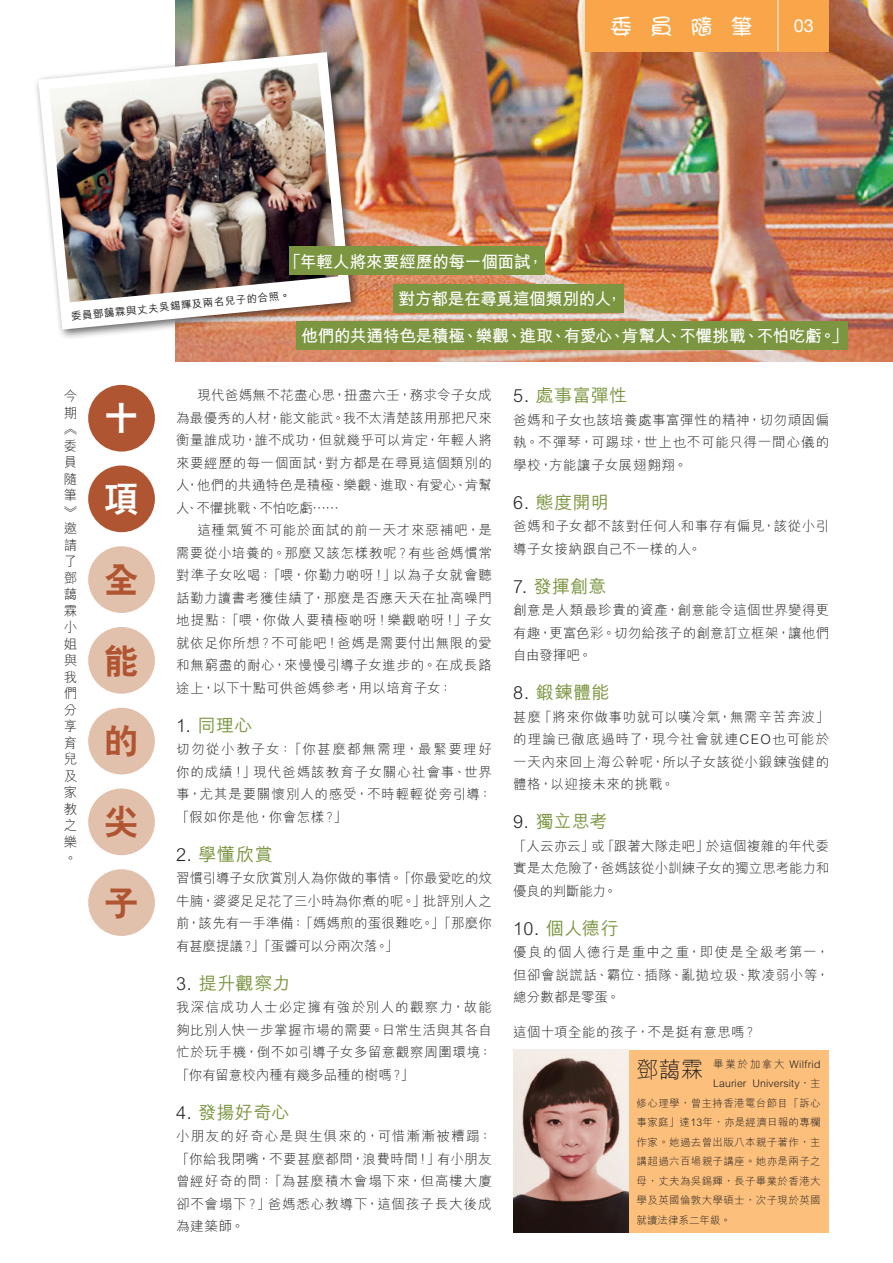
<style>
.page{position:relative;width:893px;height:1263px;background:#fff}
.page>*{position:absolute;margin:0;border:0;box-sizing:border-box;transform-origin:0 0}
.t1{font:800 34.35px "C Hei 2 HK";color:#b05531}
.t2{font:800 34.35px "C Hei 2 HK";color:#fff}
.t3{font:500 22.5px "M Young HK";color:#fff}
.t4{font:300 22.5px "M Hei HK";color:#231f20}
.t5{font:500 18px "M Hei HK";letter-spacing:.02em;color:#7b9540}
.t6{font:18px "Helvetica Neue";color:#fff}
.t7{font:700 16.8px "M Hei HK";letter-spacing:-.03em;color:#fff}
.t8{font:300 13.5px/22.5px "M Hei HK";letter-spacing:.035em;color:#231f20;text-align:justify}
.t9{font:300 10.5px "M Hei HK";letter-spacing:.035em;color:#231f20}
.t10{font:500 10.5px "M Hei HK";color:#231f20}
.t11{font:300 10.5px "M Hei HK";letter-spacing:.01em;color:#231f20}
.t12{font:300 10.5px "M Hei HK";color:#231f20}
.s1{font-weight:300;color:#231f20}
</style>
<div class="page">
<img style="left:176px;top:0;width:717px;height:361px">
<div style="left:585px;top:0;width:244px;height:51px;background:#f9a64a"></div>
<hr style="left:778px;top:0;width:1px;height:51px;background:#fff">
<div style="left:513px;top:1050px;width:316px;height:183px;background:#fcc07c"></div>
<img style="left:513px;top:1050px;width:115px;height:183px">
<div style="left:88px;top:385px;width:67px;height:67px;background:#b05531;border-radius:50%"></div>
<div style="left:88px;top:465px;width:67px;height:67px;background:#b05531;border-radius:50%"></div>
<div style="left:88px;top:546px;width:67px;height:67px;background:#e2c1ac;border-radius:50%"></div>
<div style="left:88px;top:627px;width:67px;height:67px;background:#e2c1ac;border-radius:50%"></div>
<div style="left:88px;top:708px;width:67px;height:66px;background:#e2c1ac;border-radius:50%"></div>
<div style="left:88px;top:788px;width:67px;height:67px;background:#e2c1ac;border-radius:50%"></div>
<div style="left:88px;top:869px;width:67px;height:67px;background:#e2c1ac;border-radius:50%"></div>
<div style="left:34px;top:47px;width:327px;height:293px;background:#231f20;opacity:.7"></div>
<img style="left:34px;top:47px;width:322px;height:288px">
<img style="left:68px;top:276px;width:273px;height:45px">
<div style="left:289px;top:247px;width:256px;height:28px;background:#7b9540"></div>
<div style="left:393px;top:284px;width:231px;height:28px;background:#7b9540"></div>
<div style="left:296px;top:321px;width:552px;height:29px;background:#7b9540"></div>
<p class="t3" style="left:610px;top:11px;width:145px">委員隨筆</p>
<p class="t6" style="left:794px;top:15px;width:22px">03</p>
<p class="t7" style="left:285px;top:249px;width:261px">「年輕人將來要經歷的每一個面試，</p>
<p class="t7" style="left:399px;top:287px;width:225px">對方都是在尋覓這個類別的人，</p>
<p class="t7" style="left:301px;top:324px;width:548px">他們的共通特色是積極、樂觀、進取、有愛心、肯幫人、不懼挑戰、不怕吃虧。」</p>
<p class="t10" style="left:71px;top:308px;width:221px;rotate:-5deg">委員鄧藹霖與丈夫吳錫輝及兩名兒子的合照。</p>
<p class="t8" style="left:64px;top:385px;width:15px">今</p>
<p class="t8" style="left:64px;top:401px;width:15px">期</p>
<p class="t8" style="left:64px;top:418px;width:15px">︽</p>
<p class="t8" style="left:64px;top:434px;width:15px">委</p>
<p class="t8" style="left:64px;top:451px;width:15px">員</p>
<p class="t8" style="left:64px;top:467px;width:15px">隨</p>
<p class="t8" style="left:64px;top:484px;width:15px">筆</p>
<p class="t8" style="left:64px;top:503px;width:15px;line-height:16.5px">︾邀</p>
<p class="t8" style="left:64px;top:533px;width:15px">請</p>
<p class="t8" style="left:64px;top:550px;width:15px">了</p>
<p class="t8" style="left:64px;top:566px;width:15px">鄧</p>
<p class="t8" style="left:64px;top:583px;width:15px">藹</p>
<p class="t8" style="left:64px;top:599px;width:15px">霖</p>
<p class="t8" style="left:64px;top:616px;width:15px">小</p>
<p class="t8" style="left:64px;top:632px;width:15px">姐</p>
<p class="t8" style="left:64px;top:649px;width:15px">與</p>
<p class="t8" style="left:64px;top:665px;width:15px">我</p>
<p class="t8" style="left:64px;top:682px;width:15px">們</p>
<p class="t8" style="left:64px;top:698px;width:15px">分</p>
<p class="t8" style="left:64px;top:714px;width:15px">享</p>
<p class="t8" style="left:64px;top:731px;width:15px">育</p>
<p class="t8" style="left:64px;top:747px;width:15px">兒</p>
<p class="t8" style="left:64px;top:764px;width:15px">及</p>
<p class="t8" style="left:64px;top:780px;width:15px">家</p>
<p class="t8" style="left:64px;top:797px;width:15px">教</p>
<p class="t8" style="left:64px;top:813px;width:15px">之</p>
<p class="t8" style="left:64px;top:830px;width:15px">樂</p>
<p class="t8" style="left:64px;top:846px;width:15px">。</p>
<p class="t2" style="left:104px;top:396px;width:36px">十</p>
<p class="t2" style="left:104px;top:476px;width:36px">項</p>
<p class="t1" style="left:104px;top:557px;width:36px">全</p>
<p class="t1" style="left:104px;top:638px;width:36px">能</p>
<p class="t1" style="left:104px;top:719px;width:36px">的</p>
<p class="t1" style="left:104px;top:799px;width:36px">尖</p>
<p class="t1" style="left:104px;top:880px;width:36px">子</p>
<p class="t8" style="left:176px;top:383px;width:317px;text-indent:21px">現代爸媽無不花盡心思，扭盡六壬，務求令子女成為最優秀的人材，能文能武。我不太清楚該用那把尺來衡量誰成功，誰不成功，但就幾乎可以肯定，年輕人將來要經歷的每一個面試，對方都是在尋覓這個類別的人，他們的共通特色是積極、樂觀、進取、有愛心、肯幫人、不懼挑戰、不怕吃虧……</p>
<p class="t8" style="left:176px;top:518px;width:317px;text-indent:21px">這種氣質不可能於面試的前一天才來惡補吧，是需要從小培養的。那麼又該怎樣教呢？有些爸媽慣常對準子女吆喝：「喂，你勤力啲呀！」以為子女就會聽話勤力讀書考獲佳績了，那麼是否應天天在扯高噪門地提點：「喂，你做人要積極啲呀！樂觀啲呀！」子女就依足你所想？不可能吧！爸媽是需要付出無限的愛和無窮盡的耐心，來慢慢引導子女進步的。在成長路途上，以下十點可供爸媽參考，用以培育子女：</p>
<p class="t5" style="left:176px;top:712px;width:78px"><span class="s1">1.</span> 同理心</p>
<p class="t8" style="left:176px;top:737px;width:317px">切勿從小教子女：「你甚麼都無需理，最緊要理好你的成績！」現代爸媽該教育子女關心社會事、世界事，尤其是要關懷別人的感受，不時輕輕從旁引導：「假如你是他，你會怎樣？」</p>
<p class="t5" style="left:176px;top:841px;width:98px"><span class="s1">2.</span> 學懂欣賞</p>
<p class="t8" style="left:176px;top:866px;width:317px">習慣引導子女欣賞別人為你做的事情。「你最愛吃的炆牛腩，婆婆足足花了三小時為你煮的呢。」批評別人之前，該先有一手準備：「媽媽煎的蛋很難吃。」「那麼你有甚麼提議？」「蛋醬可以分兩次落。」</p>
<p class="t5" style="left:176px;top:970px;width:116px"><span class="s1">3.</span> 提升觀察力</p>
<p class="t8" style="left:176px;top:995px;width:317px">我深信成功人士必定擁有強於別人的觀察力，故能夠比別人快一步掌握市場的需要。日常生活與其各自忙於玩手機，倒不如引導子女多留意觀察周圍環境：「你有留意校內種有幾多品種的樹嗎？」</p>
<p class="t5" style="left:176px;top:1099px;width:115px"><span class="s1">4.</span> 發揚好奇心</p>
<p class="t8" style="left:176px;top:1124px;width:317px">小朋友的好奇心是與生俱來的，可惜漸漸被糟蹋：「你給我閉嘴，不要甚麼都問，浪費時間！」有小朋友曾經好奇的問：「為甚麼積木會塌下來，但高樓大廈卻不會塌下？」爸媽悉心教導下，這個孩子長大後成為建築師。</p>
<p class="t5" style="left:513px;top:382px;width:115px"><span class="s1">5.</span> 處事富彈性</p>
<p class="t8" style="left:513px;top:408px;width:317px">爸媽和子女也該培養處事富彈性的精神，切勿頑固偏執。不彈琴，可踢球，世上也不可能只得一間心儀的學校，方能讓子女展翅翱翔。</p>
<p class="t5" style="left:513px;top:489px;width:97px"><span class="s1">6.</span> 態度開明</p>
<p class="t8" style="left:513px;top:514px;width:317px">爸媽和子女都不該對任何人和事存有偏見，該從小引導子女接納跟自己不一樣的人。</p>
<p class="t5" style="left:513px;top:573px;width:95px"><span class="s1">7.</span> 發揮創意</p>
<p class="t8" style="left:513px;top:598px;width:317px">創意是人類最珍貴的資產，創意能令這個世界變得更有趣，更富色彩。切勿給孩子的創意訂立框架，讓他們自由發揮吧。</p>
<p class="t5" style="left:513px;top:679px;width:98px"><span class="s1">8.</span> 鍛鍊體能</p>
<p class="t8" style="left:513px;top:705px;width:317px">甚麼「將來你做事叻就可以嘆冷氣，無需辛苦奔波」的理論已徹底過時了，現今社會就連CEO也可能於一天內來回上海公幹呢，所以子女該從小鍛鍊強健的體格，以迎接未來的挑戰。</p>
<p class="t5" style="left:513px;top:808px;width:96px"><span class="s1">9.</span> 獨立思考</p>
<p class="t8" style="left:513px;top:834px;width:317px">「人云亦云」或「跟著大隊走吧」於這個複雜的年代委實是太危險了，爸媽該從小訓練子女的獨立思考能力和優良的判斷能力。</p>
<p class="t5" style="left:513px;top:915px;width:107px"><span class="s1">10.</span> 個人德行</p>
<p class="t8" style="left:513px;top:940px;width:317px">優良的個人德行是重中之重，即使是全級考第一，但卻會說謊話、霸位、插隊、亂拋垃圾、欺凌弱小等，總分數都是零蛋。</p>
<p class="t8" style="left:513px;top:1020px;width:245px">這個十項全能的孩子，不是挺有意思嗎？</p>
<p class="t9" style="left:713px;top:1056px;width:109px">畢業於加拿大 Wilfrid</p>
<p class="t11" style="left:713px;top:1076px;width:109px">Laurier University，主</p>
<p class="t9" style="left:637px;top:1095px;width:186px">修心理學，曾主持香港電台節目「訴心</p>
<p class="t9" style="left:637px;top:1115px;width:185px">事家庭」達13年，亦是經濟日報的專欄</p>
<p class="t9" style="left:637px;top:1134px;width:186px">作家。她過去曾出版八本親子著作，主</p>
<p class="t9" style="left:637px;top:1154px;width:186px">講超過六百場親子講座。她亦是兩子之</p>
<p class="t9" style="left:637px;top:1173px;width:186px">母，丈夫為吳錫輝，長子畢業於香港大</p>
<p class="t9" style="left:637px;top:1193px;width:186px">學及英國倫敦大學碩士，次子現於英國</p>
<p class="t12" style="left:637px;top:1212px;width:96px">就讀法律系二年級。</p>
<p class="t4" style="left:636px;top:1053px;width:69px">鄧藹霖</p>
</div>
